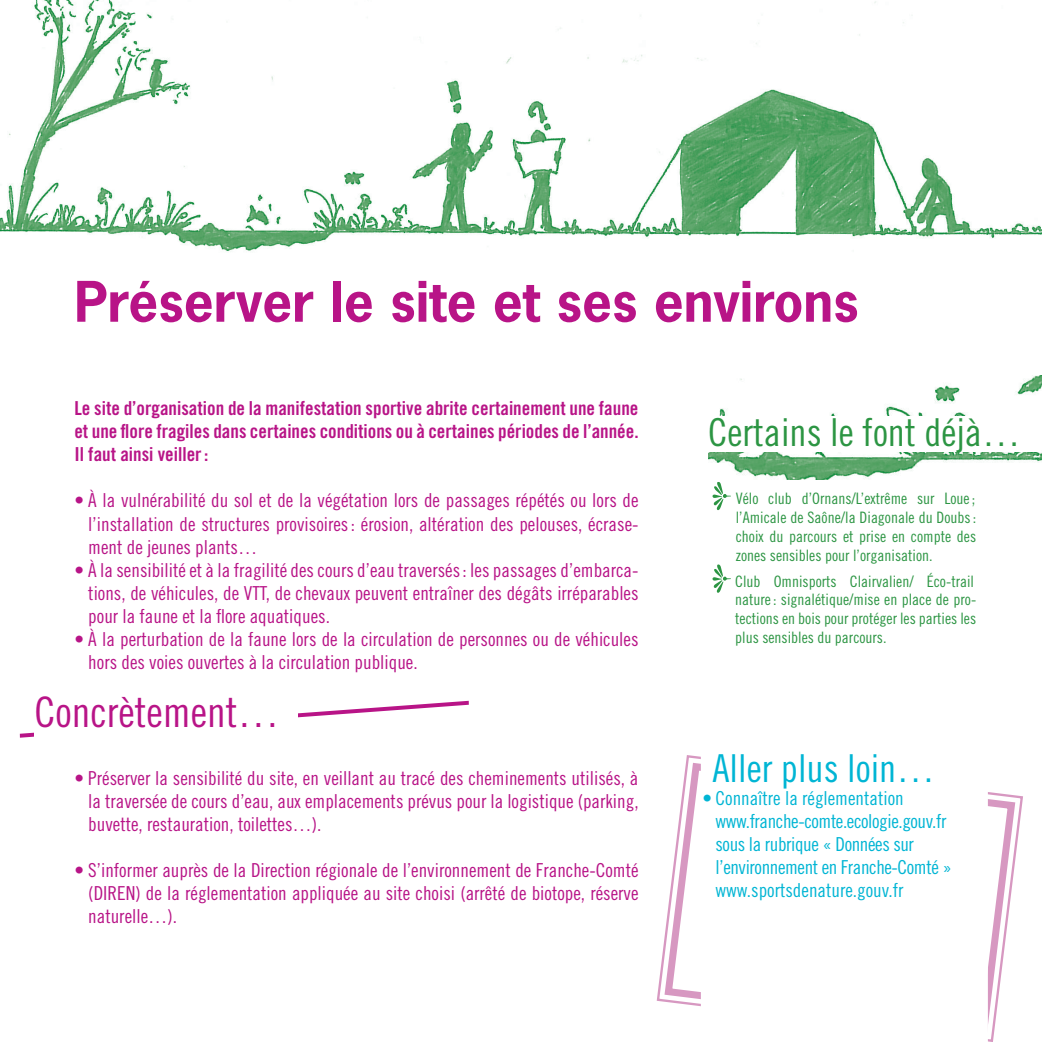
<style>
.page{position:relative;width:1042px;height:1042px;background:#fff}
.page>*{position:absolute;margin:0;border:0;box-sizing:border-box;transform-origin:0 0}
.t1{font:700 52.5px "News Gothic Std";color:#b81487}
.t2{font:42px "Trade Gothic Cond Eighteen";color:#b81487}
.t3{font:38.5px "Trade Gothic Cond Eighteen";color:#2c9543}
.t4{font:38.5px "Trade Gothic Cond Eighteen";color:#00b5d4}
.t5{font:19.25px/23.1px "Trade Gothic Cond Eighteen";color:#b81487;text-align:justify}
.t6{font:19.25px/23.1px "Trade Gothic Bold Cond Twenty";color:#b81487;text-align:justify}
.t7{font:19.25px/23.1px "Trade Gothic Cond Eighteen";letter-spacing:-.02em;color:#00b5d4}
.t8{font:15.75px/18.9px "Trade Gothic Cond Eighteen";color:#2c9543;text-align:justify}
</style>
<div class="page">
<img style="left:0;top:0;width:1042px;height:251px">
<svg style="left:20px;top:701px;width:449px;height:37px"></svg>
<div style="left:35px;top:694px;width:263px;height:42px;background:#fff"></div>
<img style="left:708px;top:375px;width:334px;height:105px">
<div style="left:708px;top:416px;width:332px;height:36px;background:#fff"></div>
<svg style="left:660px;top:759px;width:359px;height:279px"></svg>
<svg style="left:701px;top:482px;width:287px;height:559px"></svg>
<h1 class="t1" style="left:74px;top:267px;width:786px">Préserver le site et ses environs</h1>
<p class="t6" style="left:74px;top:396px;width:566px">Le site d’organisation de la manifestation sportive abrite certainement une faune et une flore fragiles dans certaines conditions ou à certaines périodes de l’année.<br>Il faut ainsi veiller:</p>
<p class="t5" style="left:88px;top:489px;width:552px;text-indent:-14px">• À la vulnérabilité du sol et de la végétation lors de passages répétés ou lors de l’installation de structures provisoires: érosion, altération des pelouses, écrase&shy;ment de jeunes plants…</p>
<p class="t5" style="left:88px;top:558px;width:552px;text-indent:-14px">• À la sensibilité et à la fragilité des cours d’eau traversés: les passages d’embarca&shy;tions, de véhicules, de VTT, de chevaux peuvent entraîner des dégâts irréparables pour la faune et la flore aquatiques.</p>
<p class="t5" style="left:88px;top:627px;width:552px;text-indent:-14px">• À la perturbation de la faune lors de la circulation de personnes ou de véhicules hors des voies ouvertes à la circulation publique.</p>
<h2 class="t2" style="left:35px;top:687px;width:247px">Concrètement…</h2>
<p class="t5" style="left:88px;top:766px;width:552px;text-indent:-14px">• Préserver la sensibilité du site, en veillant au tracé des cheminements utilisés, à la traversée de cours d’eau, aux emplacements prévus pour la logistique (parking, buvette, restauration, toilettes…).</p>
<p class="t5" style="left:88px;top:858px;width:552px;text-indent:-14px">• S’informer auprès de la Direction régionale de l’environnement de Franche-Comté (DIREN</p>
<p class="t5" style="left:88px;top:881px;width:552px;text-indent:47px">) de la réglementation appliquée au site choisi (arrêté de biotope, réserve naturelle…).</p>
<h3 class="t3" style="left:708px;top:410px;width:314px">Certains le font déjà…</h3>
<p class="t8" style="left:736px;top:489px;width:242px">Vélo club d’Ornans/L’extrême sur Loue; l’Amicale de Saône/la Diagonale du Doubs: choix du parcours et prise en compte des zones sensibles pour l’organisation.</p>
<p class="t8" style="left:735px;top:571px;width:242px;text-align:left">Club Omnisports Clairvalien/ Éco-trail nature: signalétique/mise en place de pro&shy;tections en bois pour protéger les parties les plus sensibles du parcours.</p>
<h3 class="t4" style="left:712px;top:745px;width:224px">Aller plus loin…</h3>
<p class="t7" style="left:715px;top:786px;width:238px;text-indent:-13px">• Connaître la réglementation www.franche-comte.ecologie.gouv.fr sous la rubrique « Données sur l’environnement en Franche-Comté » www.sportsdenature.gouv.fr</p>
</div>
